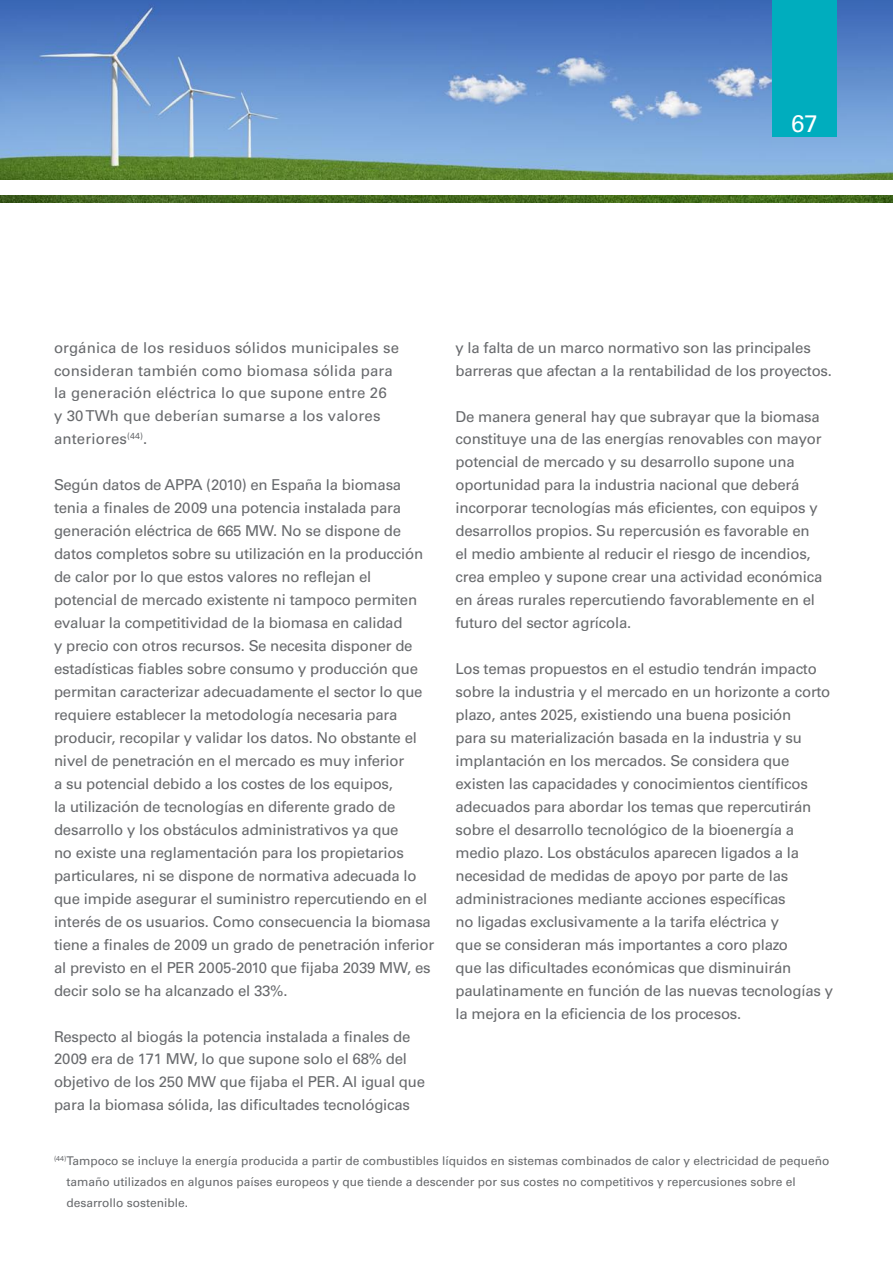
<style>
.page{position:relative;width:893px;height:1263px;background:#fff}
.page>*{position:absolute;margin:0;border:0;box-sizing:border-box;transform-origin:0 0}
.t1{font:24px "Univers LT Std";color:#fff}
.t2{font:15px/23px "Univers LT Std";letter-spacing:-.015em;color:#67696c}
.t3{font:15px/23px "Univers LT Std";letter-spacing:.01em;color:#67696c}
.t4{font:12px/21px "Univers LT Std";color:#67696c}
</style>
<div class="page">
<img style="left:0;top:0;width:893px;height:202px">
<div style="left:0;top:181px;width:893px;height:14px;background:#fff"></div>
<div style="left:772px;top:0;width:65px;height:136px;background:#00adbe"></div>
<h1 class="t1" style="left:791px;top:109px;width:28px">67</h1>
<p class="t3" style="left:54px;top:336px;width:347px">orgánica de los residuos sólidos municipales se consideran también como biomasa sólida para la generación eléctrica lo que supone entre 26<br>y 30 TWh que deberían sumarse a los valores anteriores<sup>(44)</sup>.</p>
<p class="t2" style="left:54px;top:474px;width:382px">Según datos de APPA (2010) en España la biomasa tenia a finales de 2009 una potencia instalada para generación eléctrica de 665 MW. No se dispone de datos completos sobre su utilización en la producción de calor por lo que estos valores no reflejan el potencial de mercado existente ni tampoco permiten evaluar la competitividad de la biomasa en calidad<br>y precio con otros recursos. Se necesita disponer de estadísticas fiables sobre consumo y producción que permitan caracterizar adecuadamente el sector lo que requiere establecer la metodología necesaria para producir, recopilar y validar los datos. No obstante el nivel de penetración en el mercado es muy inferior<br>a su potencial debido a los costes de los equipos,<br>la utilización de tecnologías en diferente grado de desarrollo y los obstáculos administrativos ya que<br>no existe una reglamentación para los propietarios particulares, ni se dispone de normativa adecuada lo que impide asegurar el suministro repercutiendo en el interés de os usuarios. Como consecuencia la biomasa tiene a finales de 2009 un grado de penetración inferior al previsto en el PER 2005-2010 que fijaba 2039 MW, es decir solo se ha alcanzado el 33%.</p>
<p class="t2" style="left:54px;top:1025px;width:373px">Respecto al biogás la potencia instalada a finales de 2009 era de 171 MW, lo que supone solo el 68% del objetivo de los 250 MW que fijaba el PER. Al igual que para la biomasa sólida, las dificultades tecnológicas</p>
<p class="t2" style="left:455px;top:336px;width:378px">y la falta de un marco normativo son las principales barreras que afectan a la rentabilidad de los proyectos.</p>
<p class="t2" style="left:455px;top:405px;width:368px">De manera general hay que subrayar que la biomasa constituye una de las energías renovables con mayor potencial de mercado y su desarrollo supone una oportunidad para la industria nacional que deberá incorporar tecnologías más eficientes, con equipos y desarrollos propios. Su repercusión es favorable en el medio ambiente al reducir el riesgo de incendios, crea empleo y supone crear una actividad económica en áreas rurales repercutiendo favorablemente en el futuro del sector agrícola.</p>
<p class="t2" style="left:455px;top:657px;width:379px">Los temas propuestos en el estudio tendrán impacto sobre la industria y el mercado en un horizonte a corto plazo, antes 2025, existiendo una buena posición<br>para su materialización basada en la industria y su implantación en los mercados. Se considera que existen las capacidades y conocimientos científicos adecuados para abordar los temas que repercutirán sobre el desarrollo tecnológico de la bioenergía a medio plazo. Los obstáculos aparecen ligados a la necesidad de medidas de apoyo por parte de las administraciones mediante acciones específicas<br>no ligadas exclusivamente a la tarifa eléctrica y<br>que se consideran más importantes a coro plazo<br>que las dificultades económicas que disminuirán paulatinamente en función de las nuevas tecnologías y la mejora en la eficiencia de los procesos.</p>
<p class="t4" style="left:66px;top:1150px;width:765px;text-indent:-12px"><sup>(44)</sup>Tampoco se incluye la energía producida a partir de combustibles líquidos en sistemas combinados de calor y electricidad de pequeño tamaño utilizados en algunos países europeos y que tiende a descender por sus costes no competitivos y repercusiones sobre el desarrollo sostenible.</p>
</div>
